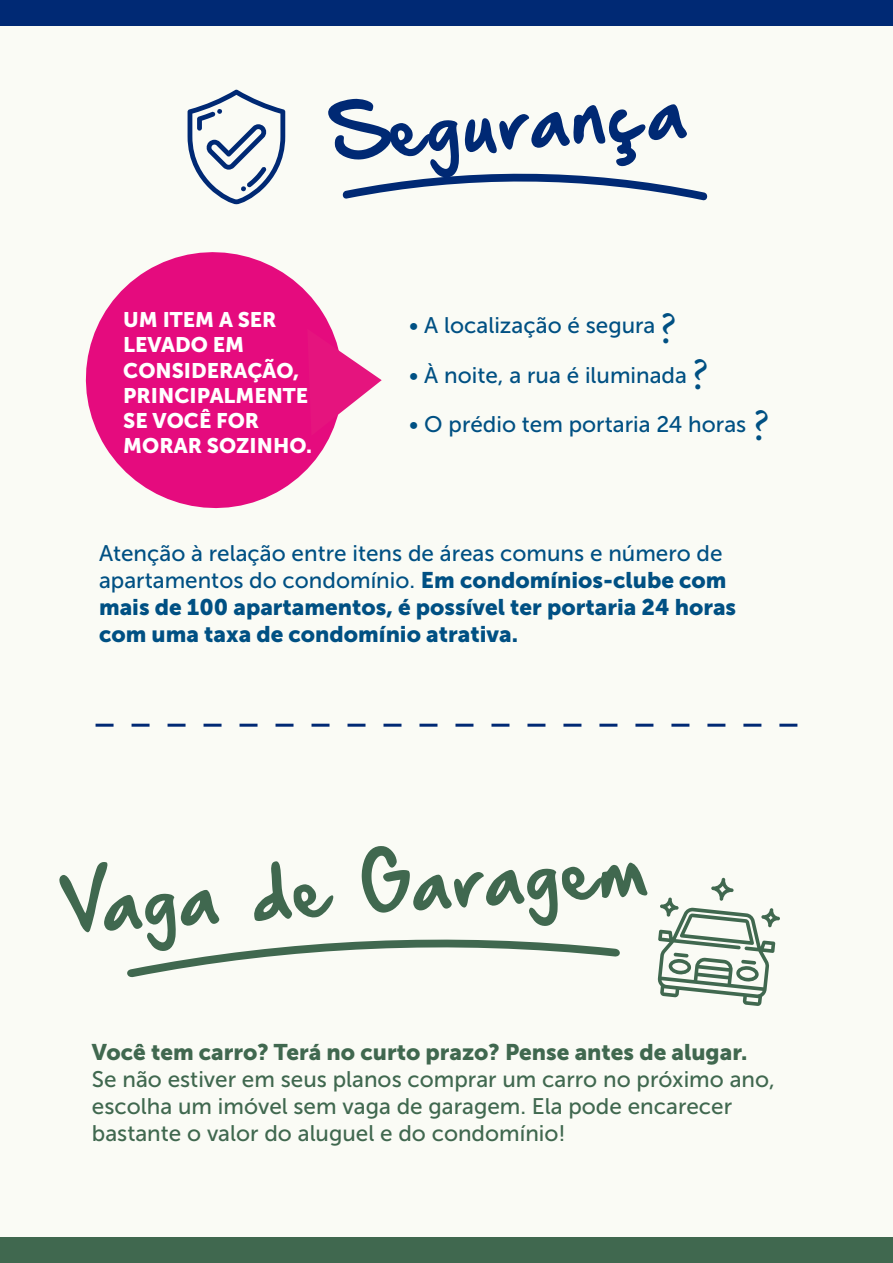
<style>
.page{position:relative;width:893px;height:1263px;background:#fafbf5}
.page>*{position:absolute;margin:0;border:0;box-sizing:border-box;transform-origin:0 0}
.t1{font:64.5px "Hand Of Sean Demo";color:#40684f}
.t2{font:64.5px "Hand Of Sean Demo";color:#002974}
.t3{font:22.5px/27px "Museo Sans 500";color:#005083}
.t4{font:22.5px/27px "Museo Sans 500";color:#40684f}
.t5{font:22.5px/27px "Museo Sans 900";color:#005083}
.t6{font:22.5px "Museo Sans 900";color:#40684f}
.t7{font:21px/25.2px "Museo Sans 900";color:#fff}
.s1{font-family:"Museo Sans 900"}
</style>
<div class="page">
<svg style="left:342px;top:173px;width:366px;height:28px"></svg>
<svg style="left:127px;top:939px;width:493px;height:39px"></svg>
<div style="left:0;top:0;width:893px;height:26px;background:#002974"></div>
<div style="left:0;top:1237px;width:893px;height:26px;background:#40684f"></div>
<svg style="left:188px;top:90px;width:97px;height:114px"></svg>
<svg style="left:658px;top:878px;width:122px;height:128px"></svg>
<svg style="left:85px;top:252px;width:247px;height:257px;fill:#e50b7e"></svg>
<svg style="left:307px;top:329px;width:75px;height:107px"></svg>
<svg style="left:96px;top:724px;width:701px;height:3px"></svg>
<h1 class="t2" style="left:330px;top:102px;width:357px;rotate:-4deg">Segurança</h1>
<p class="t7" style="left:123px;top:307px;width:190px">UM ITEM A SER<br>LEVADO EM<br>CONSIDERAÇÃO,<br>PRINCIPALMENTE<br>SE VOCÊ FOR<br>MORAR SOZINHO.</p>
<p class="t3" style="left:409px;top:312px;width:248px">• A localização é segura</p>
<p class="t3" style="left:409px;top:361px;width:279px">• À noite, a rua é iluminada</p>
<p class="t3" style="left:409px;top:411px;width:339px">• O prédio tem portaria 24 horas</p>
<p class="t3" style="left:99px;top:540px;width:629px">Atenção à relação entre itens de áreas comuns e número de apartamentos do condomínio. <span class="s1">Em condomínios-clube com</span></p>
<p class="t5" style="left:99px;top:593px;width:639px">mais de 100 apartamentos, é possível ter portaria 24 horas com uma taxa de condomínio atrativa.</p>
<h1 class="t1" style="left:62px;top:875px;width:586px;rotate:-4deg">Vaga de Garagem</h1>
<p class="t6" style="left:92px;top:1040px;width:657px">Você tem carro? Terá no curto prazo? Pense antes de alugar.</p>
<p class="t4" style="left:92px;top:1066px;width:684px">Se não estiver em seus planos comprar um carro no próximo ano, escolha um imóvel sem vaga de garagem. Ela pode encarecer bastante o valor do aluguel e do condomínio!</p>
</div>
